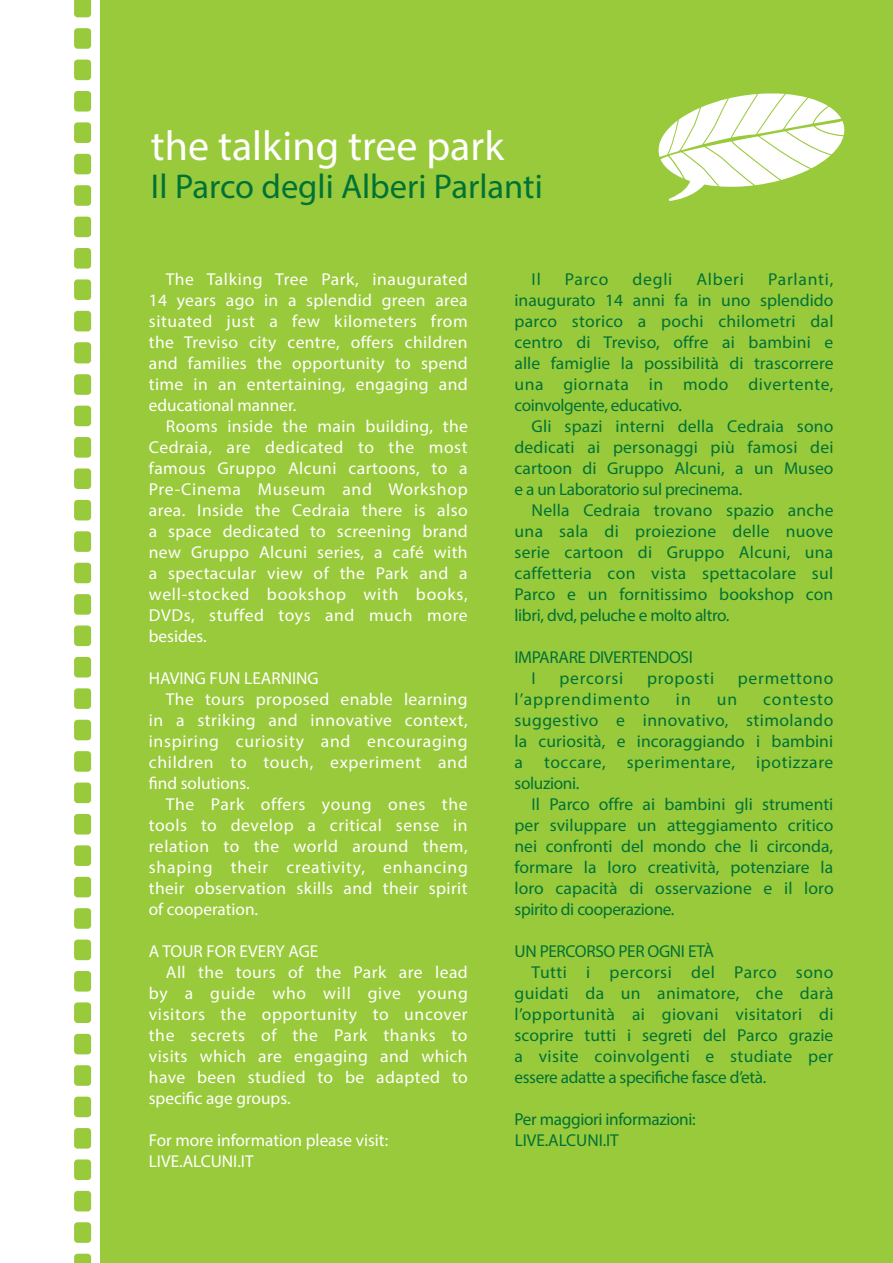
<style>
.page{position:relative;width:893px;height:1263px;background:#99ca3b}
.page>*{position:absolute;margin:0;border:0;box-sizing:border-box;transform-origin:0 0}
.t1{font:42px "Myriad Pro";color:#fff}
.t2{font:34.5px "Myriad Pro";color:#007236}
.Testo_Italiano{font:17.25px/21px "Myriad Pro";letter-spacing:.005em;color:#007236;text-align:justify}
.Testo_Inglese{font:17.25px/21px "Myriad Pro";letter-spacing:.02em;color:#fff;text-align:justify}
.Testo_Inglese-2{font:17.25px "Myriad Pro";color:#fff}
.Testo_Italiano-2{font:17.25px "Myriad Pro";letter-spacing:-.02em;color:#007236}
.Testo_Italiano-3{font:17.25px "Myriad Pro";letter-spacing:.045em;color:#007236}
.Testo_Italiano-4{font:17.25px "Myriad Pro";letter-spacing:.05em;color:#007236}
</style>
<div class="page">
<svg style="left:0;top:360px;width:100px;height:903px;background:#f3f9e9"></svg>
<svg style="left:0;top:0;width:100px;height:360px;background:#f3f9e9"></svg>
<svg style="left:658px;top:93px;width:186px;height:108px"></svg>
<p class="t1" style="left:151px;top:120px;width:355px">the talking tree park</p>
<p class="t2" style="left:151px;top:165px;width:393px">Il Parco degli Alberi Parlanti</p>
<p class="Testo_Inglese" style="left:149px;top:268px;width:321px;text-indent:17px">The Talking Tree Park, inaugurated 14 years ago in a splendid green area situated just a few kilometers from the Treviso city centre, offers children and families the opportunity to spend time in an entertaining, engaging and educational manner.</p>
<p class="Testo_Inglese" style="left:149px;top:415px;width:321px;text-indent:17px">Rooms inside the main building, the Cedraia, are dedicated to the most famous Gruppo Alcuni cartoons, to a Pre-Cinema Museum and Workshop area. Inside the Cedraia there is also a space dedicated to screening brand new Gruppo Alcuni series, a café with a spectacular view of the Park and a well-stocked bookshop with books, DVDs, stuffed toys and much more besides.</p>
<p class="Testo_Inglese-2" style="left:149px;top:667px;width:171px">HAVING FUN LEARNING</p>
<p class="Testo_Inglese" style="left:149px;top:688px;width:320px;text-indent:17px">The tours proposed enable learning in a striking and innovative context, inspiring curiosity and encouraging children to touch, experiment and find solutions.</p>
<p class="Testo_Inglese" style="left:149px;top:793px;width:321px;text-indent:17px">The Park offers young ones the tools to develop a critical sense in relation to the world around them, shaping their creativity, enhancing their observation skills and their spirit of cooperation.</p>
<p class="Testo_Inglese-2" style="left:149px;top:940px;width:171px">A TOUR FOR EVERY AGE</p>
<p class="Testo_Inglese" style="left:149px;top:961px;width:321px;text-indent:17px">All the tours of the Park are lead by a guide who will give young visitors the opportunity to uncover the secrets of the Park thanks to visits which are engaging and which have been studied to be adapted to specific age groups.</p>
<p class="Testo_Inglese-2" style="left:149px;top:1129px;width:241px">For more information please visit:</p>
<p class="Testo_Inglese-2" style="left:149px;top:1150px;width:106px">LIVE.ALCUNI.IT</p>
<p class="Testo_Italiano" style="left:514px;top:268px;width:321px;text-indent:254px">Parlanti, inaugurato 14 anni fa in uno splendido parco storico a pochi chilometri dal centro di Treviso, offre ai bambini e alle famiglie la possibilità di trascorrere una giornata in modo divertente, coinvolgente, educativo.</p>
<p class="Testo_Italiano" style="left:514px;top:415px;width:321px;text-indent:17px">Gli spazi interni della Cedraia sono dedicati ai personaggi più famosi dei cartoon di Gruppo Alcuni, a un Museo e a un Laboratorio sul precinema.</p>
<p class="Testo_Italiano" style="left:514px;top:499px;width:320px;text-indent:17px">Nella Cedraia trovano spazio anche una sala di proiezione delle nuove serie cartoon di Gruppo Alcuni, una caffetteria con vista spettacolare sul Parco e un fornitissimo bookshop con libri, dvd, peluche e molto altro.</p>
<p class="Testo_Italiano-2" style="left:514px;top:646px;width:180px">IMPARARE DIVERTENDOSI</p>
<p class="Testo_Italiano" style="left:531px;top:667px;width:6px">I</p>
<p class="Testo_Italiano-3" style="left:559px;top:667px;width:65px">percorsi</p>
<p class="Testo_Italiano-3" style="left:647px;top:667px;width:69px">proposti</p>
<p class="Testo_Italiano-3" style="left:738px;top:667px;width:97px">permettono</p>
<p class="Testo_Italiano-4" style="left:514px;top:688px;width:137px">l’apprendimento</p>
<p class="Testo_Italiano" style="left:676px;top:688px;width:16px">in</p>
<p class="Testo_Italiano" style="left:717px;top:688px;width:22px">un</p>
<p class="Testo_Italiano" style="left:531px;top:268px;width:11px">Il</p>
<p class="Testo_Italiano" style="left:565px;top:268px;width:45px">Parco</p>
<p class="Testo_Italiano" style="left:632px;top:268px;width:41px">degli</p>
<p class="Testo_Italiano" style="left:696px;top:268px;width:49px">Alberi</p>
<p class="Testo_Italiano" style="left:514px;top:688px;width:320px;text-indent:249px">contesto suggestivo e innovativo, stimolando la curiosità, e incoraggiando i bambini a toccare, sperimentare, ipotizzare soluzioni.</p>
<p class="Testo_Italiano" style="left:514px;top:793px;width:321px;text-indent:17px">Il Parco offre ai bambini gli strumenti per sviluppare un atteggiamento critico nei confronti del mondo che li circonda, formare la loro creatività, potenziare la loro capacità di osservazione e il loro spirito di cooperazione.</p>
<p class="Testo_Italiano-2" style="left:514px;top:940px;width:201px">UN PERCORSO PER OGNI ETÀ</p>
<p class="Testo_Italiano" style="left:514px;top:961px;width:321px;text-indent:17px">Tutti i percorsi del Parco sono guidati da un animatore, che darà l’opportunità ai giovani visitatori di scoprire tutti i segreti del Parco grazie a visite coinvolgenti e studiate per essere adatte a specifiche fasce d’età.</p>
<p class="Testo_Italiano-2" style="left:514px;top:1108px;width:183px">Per maggiori informazioni:</p>
<p class="Testo_Italiano" style="left:515px;top:1129px;width:106px">LIVE.ALCUNI.IT</p>
</div>
